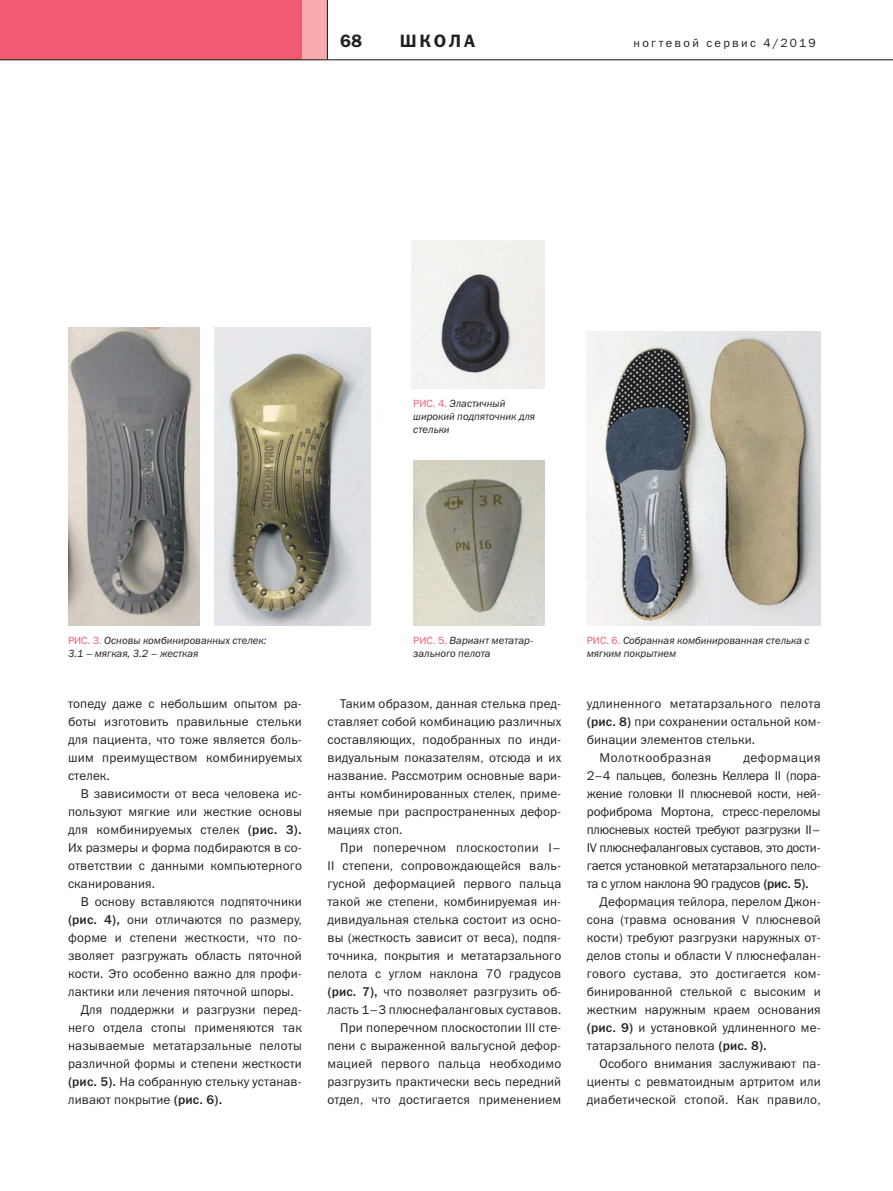
<style>
.page{position:relative;width:893px;height:1191px;background:#fff}
.page>*{position:absolute;margin:0;border:0;box-sizing:border-box;transform-origin:0 0}
.t1{font:18px "Franklin Gothic Demi C";letter-spacing:.145em;color:#231f20}
.t2{font:12.75px/18px "Franklin Gothic Book C";letter-spacing:.01em;color:#231f20;text-align:justify}
.t3{font:12.75px "Franklin Gothic Book C";letter-spacing:-.02em;color:#231f20}
.t4{font:12.75px "Franklin Gothic Book C";letter-spacing:-.01em;color:#231f20}
.t5{font:12.75px "Franklin Gothic Book C";letter-spacing:.04em;color:#231f20}
.t6{font:12px "Franklin Gothic Book C";letter-spacing:.195em;color:#231f20}
.t7{font:italic 10.5px/12.6px "Franklin Gothic Book C";color:#231f20}
.s1{font-style:normal;color:#f05b72}
.s2{font-family:"Franklin Gothic Medium C"}
</style>
<div class="page">
<div style="left:0;top:0;width:302px;height:60px;background:#f05b72"></div>
<div style="left:302px;top:0;width:25px;height:60px;background:#f8abad"></div>
<hr style="left:327px;top:0;width:1px;height:60px;background:#231f20">
<hr style="left:0;top:59px;width:893px;height:1px;background:#231f20">
<img style="left:68px;top:327px;width:132px;height:298px">
<img style="left:215px;top:327px;width:155px;height:298px">
<img style="left:412px;top:240px;width:133px;height:149px">
<img style="left:413px;top:461px;width:132px;height:164px">
<img style="left:587px;top:331px;width:234px;height:294px">
<h1 class="t1" style="left:340px;top:34px;width:24px">68</h1>
<h1 class="t1" style="left:400px;top:34px;width:77px">ШКОЛА</h1>
<p class="t6" style="left:633px;top:38px;width:184px">ногтевой сервис 4/2019</p>
<p class="t7" style="left:413px;top:398px;width:123px"><span class="s1">РИС. 4.</span> Эластичный широкий подпяточник для стельки</p>
<p class="t7" style="left:68px;top:635px;width:200px"><span class="s1">РИС. 3.</span> Основы комбинированных стелек:<br>3.1 – мягкая, 3.2 – жесткая</p>
<p class="t7" style="left:587px;top:635px;width:224px"><span class="s1">РИС. 6.</span> Собранная комбинированная стелька с мягким покрытием</p>
<p class="t7" style="left:413px;top:635px;width:122px"><span class="s1">РИС. 5.</span> Вариант метатар&shy;зального пелота</p>
<p class="t2" style="left:68px;top:695px;width:235px">топеду даже с небольшим опытом ра&shy;боты изготовить правильные стельки для пациента, что тоже является боль&shy;шим преимуществом комбинируемых стелек.</p>
<p class="t2" style="left:68px;top:785px;width:235px;text-indent:13px">В зависимости от веса человека ис&shy;пользуют мягкие или жесткие основы для комбинируемых стелек <span class="s2">(рис. 3).<br></span>Их размеры и форма подбираются в со&shy;ответствии с данными компьютерного сканирования.</p>
<p class="t2" style="left:81px;top:893px;width:223px">В основу вставляются подпяточники</p>
<p class="t2" style="left:68px;top:911px;width:235px"><span class="s2">(рис. 4),</span> они отличаются по размеру,</p>
<p class="t2" style="left:68px;top:929px;width:235px">форме и степени жесткости, что по-</p>
<p class="t2" style="left:68px;top:947px;width:235px">зволяет разгружать область пяточной</p>
<p class="t2" style="left:68px;top:965px;width:235px">кости. Это особенно важно для профи-</p>
<p class="t2" style="left:68px;top:983px;width:227px">лактики или лечения пяточной шпоры.</p>
<p class="t2" style="left:81px;top:1001px;width:223px">Для поддержки и разгрузки перед-</p>
<p class="t2" style="left:68px;top:1019px;width:235px">него отдела стопы применяются так</p>
<p class="t2" style="left:68px;top:1037px;width:235px">называемые метатарзальные пелоты</p>
<p class="t2" style="left:68px;top:1055px;width:235px">различной формы и степени жесткости</p>
<p class="t2" style="left:68px;top:1073px;width:235px"><span class="s2">(рис. 5).</span> На собранную стельку устанав-</p>
<p class="t2" style="left:68px;top:1091px;width:156px">ливают покрытие <span class="s2">(рис. 6).</span></p>
<p class="t2" style="left:327px;top:695px;width:235px;text-indent:13px">Таким образом, данная стелька пред&shy;ставляет собой комбинацию различных составляющих, подобранных по инди&shy;видуальным показателям, отсюда и их название. Рассмотрим основные вари&shy;анты комбинированных стелек, приме&shy;няемые при распространенных дефор&shy;мациях стоп.</p>
<p class="t2" style="left:327px;top:839px;width:235px;text-align:right">При поперечном плоскостопии I–<br>II степени, сопровождающейся валь&shy;гусной деформацией первого пальца такой же степени, комбинируемая ин&shy;дивидуальная стелька состоит из осно&shy;вы (жесткость зависит от веса), подпя&shy;точника, покрытия и метатарзального пелота с углом наклона 70 градусов <span class="s2">(рис. 7),</span> что позволяет разгрузить об&shy;ласть 1–3 плюснефаланговых суставов.<br>При поперечном плоскостопии III сте&shy;пени с выраженной вальгусной дефор&shy;мацией первого пальца необходимо разгрузить практически весь передний отдел, что достигается применением</p>
<p class="t2" style="left:587px;top:695px;width:235px">удлиненного метатарзального пелота</p>
<p class="t2" style="left:587px;top:713px;width:235px"><span class="s2">(рис. 8)</span> при сохранении остальной ком-</p>
<p class="t2" style="left:587px;top:731px;width:170px">бинации элементов стельки.</p>
<p class="t5" style="left:600px;top:752px;width:113px">Молоткообразная</p>
<p class="t5" style="left:743px;top:752px;width:79px">деформация</p>
<p class="t3" style="left:587px;top:770px;width:235px">2–4 пальцев, болезнь Келлера II (пора-</p>
<p class="t3" style="left:587px;top:788px;width:235px">жение головки II плюсневой кости, ней-</p>
<p class="t4" style="left:587px;top:806px;width:235px">рофиброма Мортона, стресс-переломы</p>
<p class="t3" style="left:587px;top:824px;width:235px">плюсневых костей требуют разгрузки II–</p>
<p class="t3" style="left:587px;top:842px;width:235px">IV плюснефаланговых суставов, это дости-</p>
<p class="t3" style="left:587px;top:860px;width:235px">гается установкой метатарзального пело-</p>
<p class="t3" style="left:587px;top:878px;width:223px">та с углом наклона 90 градусов <span class="s2">(рис. 5).</span></p>
<p class="t2" style="left:600px;top:893px;width:223px">Деформация тейлора, перелом Джон-</p>
<p class="t2" style="left:587px;top:911px;width:235px">сона (травма основания V плюсневой</p>
<p class="t2" style="left:587px;top:929px;width:235px">кости) требуют разгрузки наружных от-</p>
<p class="t2" style="left:587px;top:947px;width:235px">делов стопы и области V плюснефалан-</p>
<p class="t2" style="left:587px;top:965px;width:235px">гового сустава, это достигается ком-</p>
<p class="t2" style="left:587px;top:983px;width:235px">бинированной стелькой с высоким и</p>
<p class="t2" style="left:587px;top:1001px;width:235px">жестким наружным краем основания</p>
<p class="t2" style="left:587px;top:1019px;width:235px"><span class="s2">(рис. 9)</span> и установкой удлиненного ме-</p>
<p class="t2" style="left:587px;top:1037px;width:182px">татарзального пелота <span class="s2">(рис. 8).</span></p>
<p class="t2" style="left:600px;top:1055px;width:223px">Особого внимания заслуживают па-</p>
<p class="t2" style="left:587px;top:1073px;width:235px">циенты с ревматоидным артритом или</p>
<p class="t2" style="left:587px;top:1091px;width:235px">диабетической стопой. Как правило,</p>
</div>
